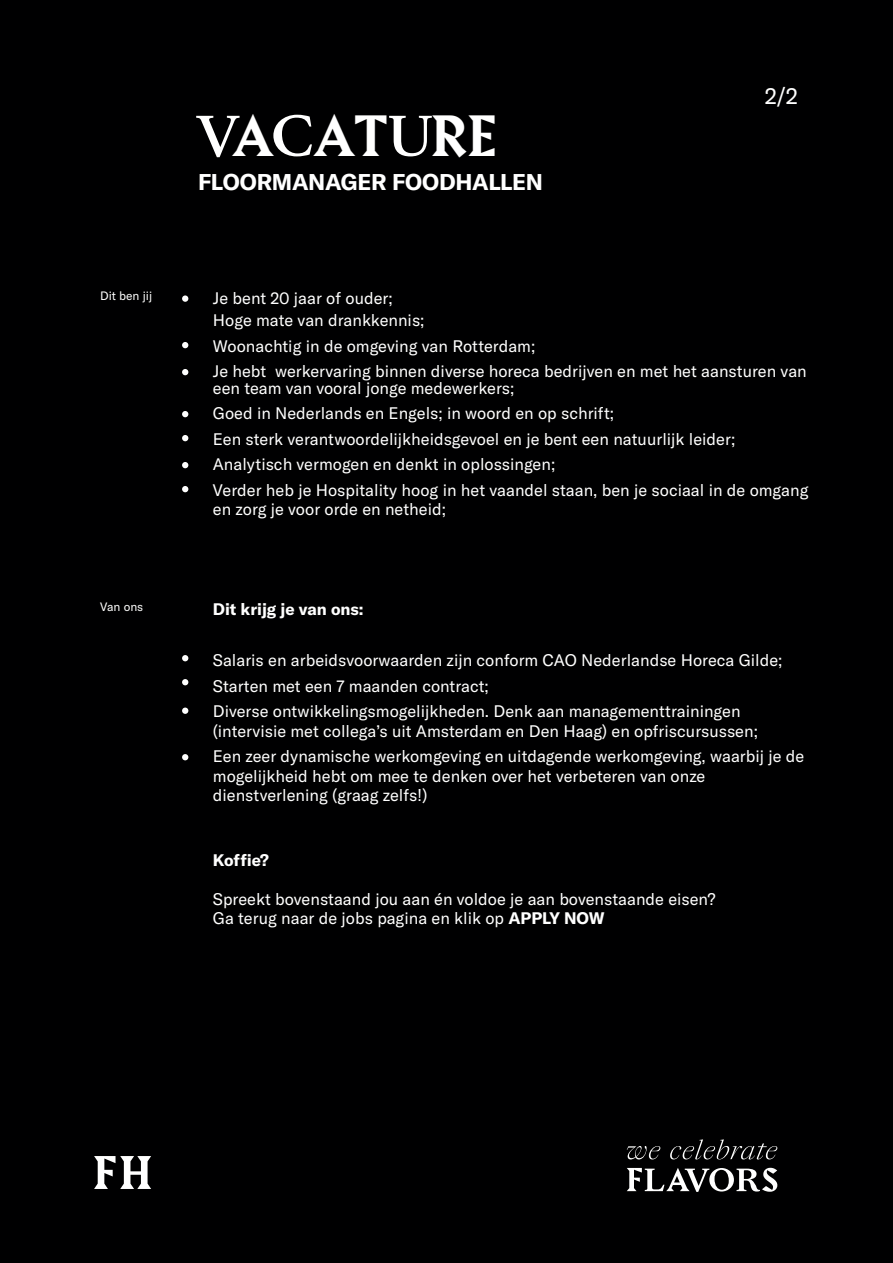
<style>
.page{position:relative;width:893px;height:1263px;background:#000001}
.page>*{position:absolute;margin:0;border:0;box-sizing:border-box;transform-origin:0 0}
.t1{font:500 49.95px "Harbour";color:#fff}
.t2{font:700 22.5px "GT America";letter-spacing:-.015em;color:#fff}
.t3{font:22.5px "GT America";color:#fff}
.t4{font:16.5px/25.5px "GT America";color:#fff}
.t5{font:700 16.5px "GT America";color:#fff}
.t6{font:12px "GT America";color:#fff}
.s1{font-family:"Sang Bleu Versailles";font-size:52.65px}
.s2{font-weight:700}
</style>
<div class="page">
<svg style="left:627px;top:1146px;width:33px;height:10px"></svg>
<svg style="left:670px;top:1139px;width:107px;height:17px"></svg>
<svg style="left:627px;top:1168px;width:150px;height:24px"></svg>
<div style="left:182px;top:295px;width:6px;height:7px;background:#fff;border-radius:50%"></div>
<svg style="left:182px;top:342px;width:6px;height:6px"></svg>
<svg style="left:182px;top:370px;width:6px;height:5px"></svg>
<svg style="left:182px;top:411px;width:6px;height:6px"></svg>
<svg style="left:182px;top:435px;width:6px;height:6px"></svg>
<svg style="left:182px;top:462px;width:6px;height:6px"></svg>
<svg style="left:182px;top:486px;width:6px;height:6px"></svg>
<svg style="left:182px;top:655px;width:6px;height:6px"></svg>
<svg style="left:182px;top:679px;width:6px;height:3px"></svg>
<div style="left:182px;top:707px;width:6px;height:7px;background:#fff;border-radius:50%"></div>
<svg style="left:182px;top:754px;width:6px;height:6px"></svg>
<svg style="left:94px;top:1159px;width:57px;height:30px"></svg>
<p class="t6" style="left:100px;top:288px;width:54px">Dit ben jij</p>
<p class="t6" style="left:100px;top:600px;width:45px">Van ons</p>
<h1 class="t1" style="left:198px;top:102px;width:301px"><span class="s1">V</span>A<span class="s1">C</span>AT<span class="s1">U</span>RE</h1>
<h2 class="t2" style="left:198px;top:168px;width:346px">FLOORMANAGER FOODHALLEN</h2>
<h2 class="t3" style="left:765px;top:83px;width:35px">2/2</h2>
<p class="t4" style="left:213px;top:287px;width:213px;line-height:22.5px">Je bent 20 jaar of ouder;<br>Hoge mate van drankkennis;</p>
<p class="t4" style="left:213px;top:333px;width:595px">Woonachtig in de omgeving van Rotterdam;<br>Je hebt werkervaring binnen diverse horeca bedrijven en met het aansturen van</p>
<p class="t4" style="left:213px;top:375px;width:597px">een team van vooral jonge medewerkers;<br>Goed in Nederlands en Engels; in woord en op schrift;<br>Een sterk verantwoordelijkheidsgevoel en je bent een natuurlijk leider; Analytisch vermogen en denkt in oplossingen;<br>Verder heb je Hospitality hoog in het vaandel staan, ben je sociaal in de omgang</p>
<p class="t4" style="left:213px;top:497px;width:235px">en zorg je voor orde en netheid;</p>
<p class="t5" style="left:213px;top:599px;width:152px">Dit krijg je van ons:</p>
<p class="t4" style="left:213px;top:648px;width:571px">Salaris en arbeidsvoorwaarden zijn conform CAO Nederlandse Horeca Gilde;<br>Starten met een 7 maanden contract;<br>Diverse ontwikkelingsmogelijkheden. Denk aan managementtrainingen</p>
<p class="t4" style="left:213px;top:718px;width:593px">(intervisie met collega’s uit Amsterdam en Den Haag) en opfriscursussen;<br>Een zeer dynamische werkomgeving en uitdagende werkomgeving, waarbij je de</p>
<p class="t4" style="left:213px;top:766px;width:494px;line-height:19.5px">mogelijkheid hebt om mee te denken over het verbeteren van onze dienstverlening (graag zelfs!)</p>
<p class="t5" style="left:213px;top:850px;width:57px">Koffie?</p>
<p class="t4" style="left:213px;top:889px;width:504px;line-height:19.5px">Spreekt bovenstaand jou aan én voldoe je aan bovenstaande eisen?<br>Ga terug naar de jobs pagina en klik op <span class="s2">APPLY NOW</span></p>
</div>
